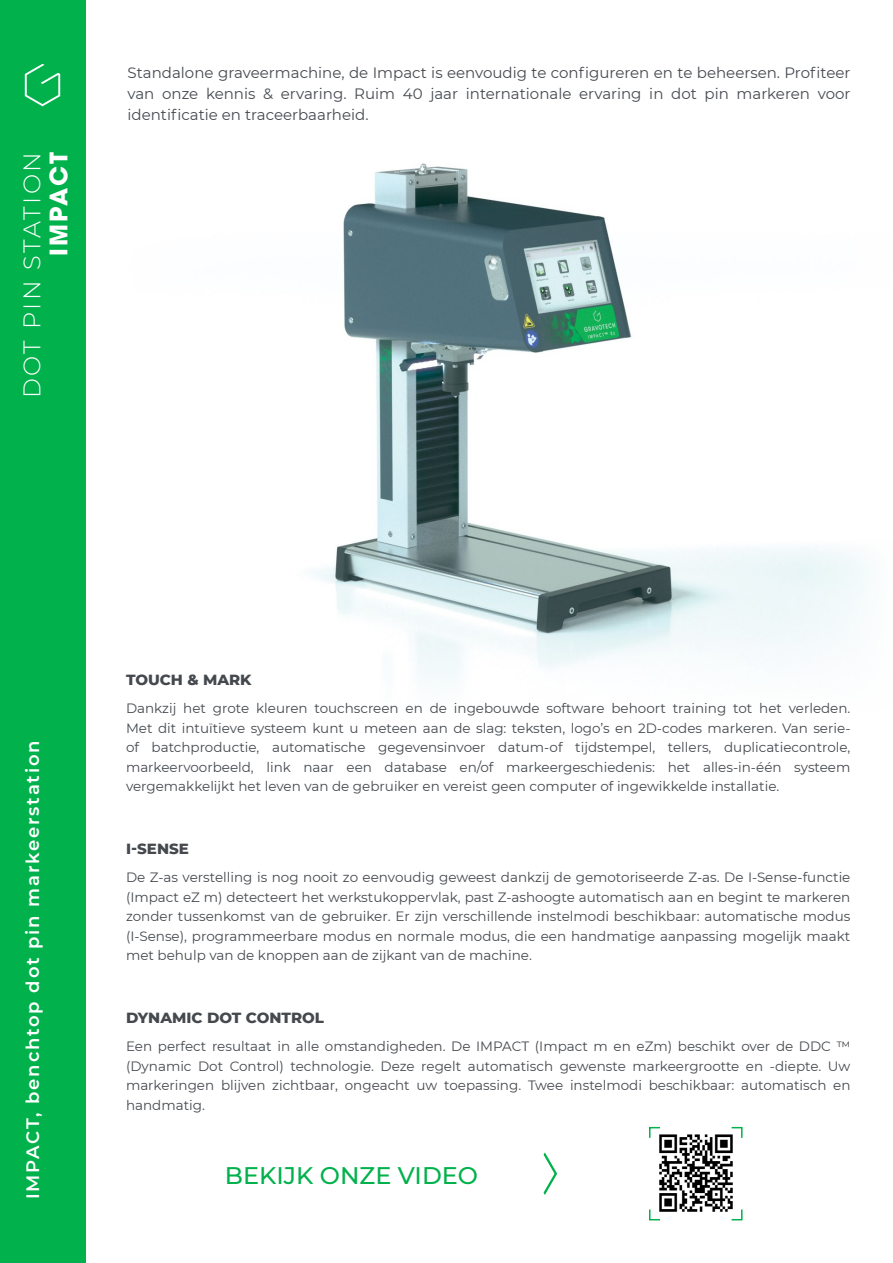
<style>
.page{position:relative;width:893px;height:1263px;background:#fff}
.page>*{position:absolute;margin:0;border:0;box-sizing:border-box;transform-origin:0 0}
.t1{font:500 24px "Montserrat";color:#00b14c}
.t2{font:300 24px "Montserrat";letter-spacing:.095em;color:#fff}
.t3{font:700 24px "Avant Garde";letter-spacing:.1em;color:#fff}
.t4{font:600 18px "Montserrat";letter-spacing:.1em;color:#fff}
.t5{font:15px/21px "Montserrat";color:#45494e;text-align:justify}
.t6{font:800 15px "Montserrat";color:#45494e}
.t7{font:13.5px/19.5px "Montserrat";color:#45494e;text-align:justify}
</style>
<div class="page">
<div style="left:0;top:0;width:85px;height:1263px;background:#00b14c"></div>
<svg style="left:25px;top:64px;width:35px;height:42px"></svg>
<img style="left:85px;top:106px;width:783px;height:604px">
<svg style="left:544px;top:1152px;width:13px;height:43px"></svg>
<svg style="left:649px;top:1126px;width:11px;height:12px"></svg>
<svg style="left:649px;top:1209px;width:11px;height:12px"></svg>
<svg style="left:731px;top:1126px;width:12px;height:12px"></svg>
<svg style="left:731px;top:1209px;width:12px;height:12px"></svg>
<img style="left:658px;top:1133px;width:75px;height:79px">
<h1 class="t2" style="left:16px;top:398px;width:248px;rotate:-90deg">DOT PIN STATION</h1>
<h1 class="t3" style="left:43px;top:256px;width:106px;rotate:-90deg">IMPACT</h1>
<p class="t5" style="left:128px;top:62px;width:724px">Standalone graveermachine, de Impact is eenvoudig te configureren en te beheersen. Profiteer van onze kennis &amp; ervaring. Ruim 40 jaar internationale ervaring in dot pin markeren voor identificatie en traceerbaarheid.</p>
<h2 class="t4" style="left:20px;top:1199px;width:460px;rotate:-90deg">IMPACT, benchtop dot pin markeerstation</h2>
<p class="t6" style="left:126px;top:669px;width:127px">TOUCH &amp; MARK</p>
<p class="t7" style="left:126px;top:698px;width:726px">Dankzij het grote kleuren touchscreen en de ingebouwde software behoort training tot het verleden.<br>Met dit intuïtieve systeem kunt u meteen aan de slag: teksten, logo’s en 2D-codes markeren. Van serie&shy;of batchproductie, automatische gegevensinvoer datum-of tijdstempel, tellers, duplicatiecontrole, markeervoorbeeld, link naar een database en/of markeergeschiedenis: het alles-in-één systeem vergemakkelijkt het leven van de gebruiker en vereist geen computer of ingewikkelde installatie.</p>
<p class="t6" style="left:126px;top:838px;width:64px">I-SENSE</p>
<p class="t7" style="left:126px;top:867px;width:726px">De Z-as verstelling is nog nooit zo eenvoudig geweest dankzij de gemotoriseerde Z-as. De I-Sense-functie (Impact eZ m) detecteert het werkstukoppervlak, past Z-ashoogte automatisch aan en begint te markeren zonder tussenkomst van de gebruiker. Er zijn verschillende instelmodi beschikbaar: automatische modus (I-Sense), programmeerbare modus en normale modus, die een handmatige aanpassing mogelijk maakt met behulp van de knoppen aan de zijkant van de machine.</p>
<p class="t6" style="left:126px;top:1007px;width:199px">DYNAMIC DOT CONTROL</p>
<p class="t7" style="left:126px;top:1036px;width:726px">Een perfect resultaat in alle omstandigheden. De IMPACT (Impact m en eZm) beschikt over de DDC ™ (Dynamic Dot Control) technologie. Deze regelt automatisch gewenste markeergrootte en -diepte. Uw markeringen blijven zichtbaar, ongeacht uw toepassing. Twee instelmodi beschikbaar: automatisch en handmatig.</p>
<h1 class="t1" style="left:225px;top:1159px;width:255px">BEKIJK ONZE VIDEO</h1>
</div>
